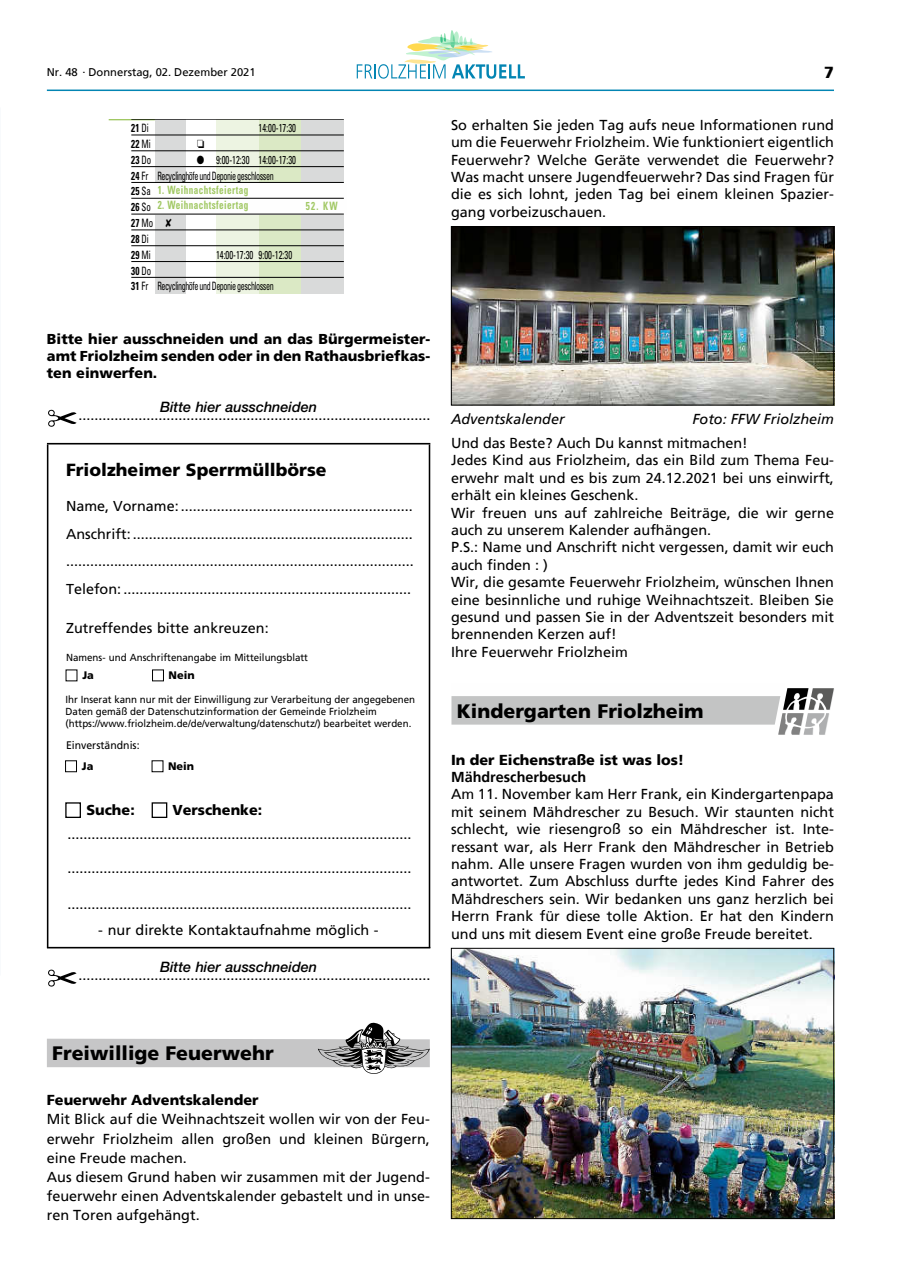
<style>
.page{position:relative;width:902px;height:1280px;background:#fff}
.page>*{position:absolute;margin:0;border:0;box-sizing:border-box;transform-origin:0 0}
.t1{font:900 19.5px "Frutiger";color:#000}
.t2{font:900 17.55px "Frutiger";color:#000}
.t3{font:900 15.9px "Frutiger";color:#000}
.t4{font:14.4px/17.4px "Frutiger";color:#000;text-align:justify}
.t5{font:14.4px "Helvetica Neue";color:#000}
.t6{font:900 14.4px/17.2px "Frutiger";color:#000;text-align:justify}
.t7{font:italic 500 14.4px "Helvetica Neue";color:#000}
.t8{font:italic 14.4px "Frutiger";color:#000}
.t9{font:700 14.4px "Frutiger";color:#000}
.t10{font:condensed 11.55px/15.8px "Univers";letter-spacing:-.055em;color:#000;scale:.75 1}
.t11{font:700 condensed 11.55px "Univers";letter-spacing:.045em;color:#a1c864;scale:.8 1}
.t12{font:condensed 11.55px/15.8px "Univers";letter-spacing:-.055em;color:#000;scale:.77 1}
.t13{font:condensed 11.55px "Univers";color:#000;scale:.75 1}
.t14{font:700 condensed 11.55px "Univers";color:#000;scale:.8 1}
.t15{font:11.1px "Frutiger";color:#000}
.t16{font:10.95px "Frutiger";color:#000;scale:.95 1}
.t17{font:900 10.95px "Frutiger";color:#000}
.t18{font:10.2px/11.7px "Frutiger";color:#000;scale:.95 1}
.s1{font-weight:400}
.s2{font-weight:700}
</style>
<div class="page">
<svg style="left:357px;top:30px;width:168px;height:49px"></svg>
<hr style="left:47px;top:90px;width:786px;height:1px;background:#0385b3">
<svg style="left:48px;top:410px;width:29px;height:17px"></svg>
<hr style="left:47px;top:443px;width:383px;height:1px;background:#000">
<hr style="left:47px;top:444px;width:1px;height:504px;background:#000">
<hr style="left:428px;top:444px;width:2px;height:504px;background:#000">
<hr style="left:47px;top:947px;width:383px;height:1px;background:#000">
<svg style="left:48px;top:970px;width:29px;height:16px"></svg>
<div style="left:65px;top:802px;width:16px;height:16px;border:1px solid #000"></div>
<div style="left:152px;top:802px;width:15px;height:16px;border:1px solid #000"></div>
<div style="left:65px;top:760px;width:12px;height:12px;border:1px solid #000"></div>
<div style="left:152px;top:669px;width:12px;height:12px;border:1px solid #000"></div>
<svg style="left:47px;top:1023px;width:383px;height:51px"></svg>
<img style="left:453px;top:228px;width:378px;height:175px">
<div style="left:451px;top:226px;width:382px;height:179px;border:1px solid #000"></div>
<svg style="left:451px;top:688px;width:383px;height:47px"></svg>
<img style="left:453px;top:950px;width:378px;height:267px">
<div style="left:451px;top:948px;width:382px;height:271px;border:1px solid #000"></div>
<div style="left:155px;top:119px;width:31px;height:174px;background:#d9dada"></div>
<div style="left:216px;top:119px;width:43px;height:174px;background:#edf4e2"></div>
<div style="left:259px;top:119px;width:43px;height:174px;background:#dbe9c5"></div>
<div style="left:301px;top:119px;width:43px;height:174px;background:#d9dada"></div>
<div style="left:154px;top:183px;width:193px;height:32px;background:#fefefe"></div>
<hr style="left:109px;top:119px;width:46px;height:1px;background:#a1c864">
<hr style="left:131px;top:119px;width:213px;height:1px;background:#000">
<hr style="left:131px;top:135px;width:213px;height:1px;background:#000">
<hr style="left:131px;top:150px;width:213px;height:1px;background:#000">
<hr style="left:131px;top:166px;width:213px;height:1px;background:#000">
<hr style="left:131px;top:182px;width:213px;height:1px;background:#000">
<hr style="left:131px;top:198px;width:213px;height:1px;background:#000">
<hr style="left:131px;top:214px;width:213px;height:1px;background:#000">
<hr style="left:131px;top:230px;width:213px;height:1px;background:#000">
<hr style="left:131px;top:245px;width:213px;height:1px;background:#000">
<hr style="left:131px;top:261px;width:213px;height:1px;background:#000">
<hr style="left:131px;top:277px;width:213px;height:1px;background:#000">
<p class="t15" style="left:47px;top:66px;width:210px">Nr. 48 <sup>.</sup> Donnerstag, 02. Dezember 2021</p>
<p class="t3" style="left:824px;top:63px;width:11px">7</p>
<p class="t14" style="left:131px;top:121px;width:23px">21 <span class="s1">Di</span></p>
<p class="t10" style="left:258px;top:120px;width:51px">14:00-17:30</p>
<p class="t14" style="left:131px;top:137px;width:26px">22 <span class="s1">Mi</span></p>
<p class="t14" style="left:131px;top:153px;width:27px">23 <span class="s1">Do</span></p>
<p class="t10" style="left:131px;top:151px;width:221px;text-indent:66px">● 9:00-12:30 14:00-17:30<br><span class="s2">24</span> Fr Recyclinghöfe und Deponie geschlossen<br><span class="s2">25</span> Sa<br><span class="s2">26</span> So<br><span class="s2">27</span> Mo<br><span class="s2">28</span> Di<br><span class="s2">29</span> Mi</p>
<p class="t11" style="left:158px;top:183px;width:115px">1. Weihnachtsfeiertag</p>
<p class="t11" style="left:158px;top:198px;width:115px">2. Weihnachtsfeiertag</p>
<p class="t11" style="left:306px;top:199px;width:41px">52. KW</p>
<p class="t13" style="left:216px;top:247px;width:103px">14:00-17:30 9:00-12:30</p>
<p class="t12" style="left:131px;top:262px;width:186px"><span class="s2">30</span> Do<br><span class="s2">31</span> Fr Recyclinghöfe und Deponie geschlossen</p>
<p class="t6" style="left:47px;top:330px;width:385px">Bitte hier ausschneiden und an das Bürgermeister&shy;amt Friolzheim senden oder in den Rathausbriefkas&shy;ten einwerfen.</p>
<p class="t5" style="left:79px;top:406px;width:353px">........................................................................................</p>
<p class="t7" style="left:160px;top:398px;width:158px">Bitte hier ausschneiden</p>
<p class="t2" style="left:66px;top:460px;width:262px">Friolzheimer Sperrmüllbörse</p>
<p class="t4" style="left:66px;top:492px;width:349px;line-height:27.6px">Name, Vorname: ..........................................................<br>Anschrift: ...................................................................... .......................................................................................<br>Telefon: ........................................................................</p>
<p class="t4" style="left:66px;top:619px;width:204px">Zutreffendes bitte ankreuzen:</p>
<p class="t18" style="left:66px;top:651px;width:256px">Namens- und Anschriftenangabe im Mitteilungsblatt</p>
<p class="t17" style="left:82px;top:668px;width:13px">Ja</p>
<p class="t17" style="left:168px;top:668px;width:28px">Nein</p>
<p class="t18" style="left:66px;top:694px;width:369px">Ihr Inserat kann nur mit der Einwilligung zur Verarbeitung der angegebenen<br>Daten gemäß der Datenschutzinformation der Gemeinde Friolzheim (https://www.friolzheim.de/de/verwaltung/datenschutz/) bearbeitet werden.</p>
<p class="t16" style="left:66px;top:739px;width:79px">Einverständnis:</p>
<p class="t17" style="left:82px;top:759px;width:13px">Ja</p>
<p class="t17" style="left:168px;top:759px;width:28px">Nein</p>
<p class="t6" style="left:86px;top:801px;width:50px">Suche:</p>
<p class="t6" style="left:172px;top:801px;width:91px">Verschenke:</p>
<p class="t4" style="left:68px;top:825px;width:345px">......................................................................................</p>
<p class="t4" style="left:68px;top:859px;width:345px">......................................................................................</p>
<p class="t4" style="left:68px;top:895px;width:345px">......................................................................................</p>
<p class="t4" style="left:98px;top:921px;width:282px">- nur direkte Kontaktaufnahme möglich -</p>
<p class="t5" style="left:79px;top:966px;width:353px">........................................................................................</p>
<p class="t7" style="left:160px;top:958px;width:158px">Bitte hier ausschneiden</p>
<p class="t4" style="left:451px;top:116px;width:384px">So erhalten Sie jeden Tag aufs neue Informationen rund um die Feuerwehr Friolzheim. Wie funktioniert eigentlich Feuerwehr? Welche Geräte verwendet die Feuerwehr?<br>Was macht unsere Jugendfeuerwehr? Das sind Fragen für die es sich lohnt, jeden Tag bei einem kleinen Spazier&shy;gang vorbeizuschauen.</p>
<p class="t8" style="left:451px;top:411px;width:115px">Adventskalender</p>
<p class="t8" style="left:692px;top:411px;width:143px">Foto: FFW Friolzheim</p>
<p class="t4" style="left:451px;top:434px;width:384px;text-align:left">Und das Beste? Auch Du kannst mitmachen!<br>Jedes Kind aus Friolzheim, das ein Bild zum Thema Feu&shy;erwehr malt und es bis zum 24.12.2021 bei uns einwirft, erhält ein kleines Geschenk.<br>Wir freuen uns auf zahlreiche Beiträge, die wir gerne auch zu unserem Kalender aufhängen.<br>P.S.: Name und Anschrift nicht vergessen, damit wir euch auch finden : )<br>Wir, die gesamte Feuerwehr Friolzheim, wünschen Ihnen eine besinnliche und ruhige Weihnachtszeit. Bleiben Sie gesund und passen Sie in der Adventszeit besonders mit brennenden Kerzen auf!<br>Ihre Feuerwehr Friolzheim</p>
<h1 class="t1" style="left:457px;top:699px;width:248px">Kindergarten Friolzheim</h1>
<p class="t6" style="left:451px;top:751px;width:235px">In der Eichenstraße ist was los!</p>
<p class="t9" style="left:451px;top:768px;width:137px">Mähdrescherbesuch</p>
<p class="t4" style="left:451px;top:786px;width:384px">Am 11. November kam Herr Frank, ein Kindergartenpapa mit seinem Mähdrescher zu Besuch. Wir staunten nicht schlecht, wie riesengroß so ein Mähdrescher ist. Inte&shy;ressant war, als Herr Frank den Mähdrescher in Betrieb nahm. Alle unsere Fragen wurden von ihm geduldig be&shy;antwortet. Zum Abschluss durfte jedes Kind Fahrer des Mähdreschers sein. Wir bedanken uns ganz herzlich bei Herrn Frank für diese tolle Aktion. Er hat den Kindern und uns mit diesem Event eine große Freude bereitet.</p>
<h1 class="t1" style="left:52px;top:1041px;width:223px">Freiwillige Feuerwehr</h1>
<p class="t6" style="left:47px;top:1091px;width:213px">Feuerwehr Adventskalender</p>
<p class="t4" style="left:47px;top:1110px;width:384px;line-height:19.2px;text-align:left">Mit Blick auf die Weihnachtszeit wollen wir von der Feu&shy;erwehr Friolzheim allen großen und kleinen Bürgern, eine Freude machen.<br>Aus diesem Grund haben wir zusammen mit der Jugend&shy;feuerwehr einen Adventskalender gebastelt und in unse&shy;ren Toren aufgehängt.</p>
</div>
